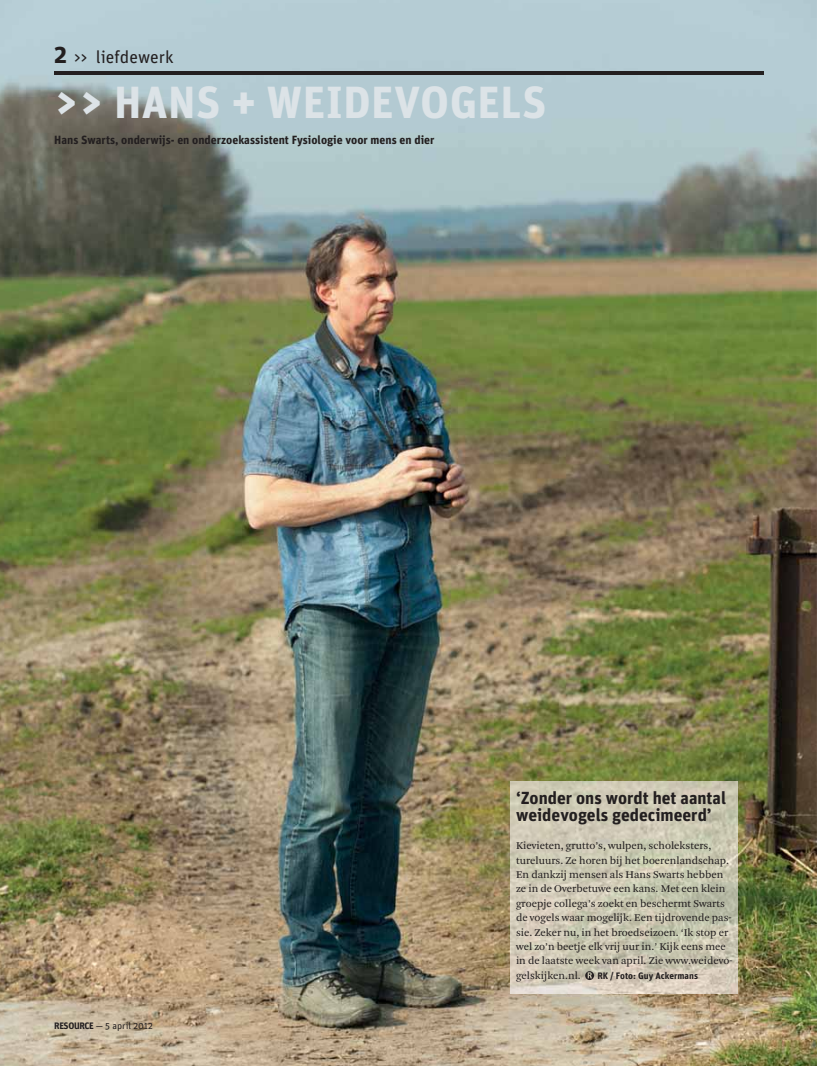
<style>
.page{position:relative;width:818px;height:1066px;background:#fff}
.page>*{position:absolute;margin:0;border:0;box-sizing:border-box;transform-origin:0 0}
.t1{font:700 45px "Unit OT";letter-spacing:.01em;color:#dce3e7}
.t2{font:700 17.5px/17.5px "Unit OT";color:#231f20}
.t3{font:17.5px "Unit OT";color:#231f20}
.t4{font:700 11.88px "Unit OT";color:#231f20}
.t5{font:10.88px/14.4px "Arnhem Blond";color:#231f20}
.t6{font:700 9.38px "Unit OT";color:#231f20}
.t7{font:9.38px "Unit OT";color:#231f20}
.s1{font-weight:700;font-size:25px}
.s2{font-weight:700}
</style>
<div class="page">
<img style="left:0;top:0;width:816px;height:1065px">
<hr style="left:54px;top:71px;width:709px;height:3px;background:#231f20">
<img style="left:510px;top:781px;width:227px;height:211px">
<svg style="left:584px;top:970px;width:9px;height:9px"></svg>
<h2 class="t3" style="left:54px;top:51px;width:121px"><span class="s1">2</span> &gt;&gt; liefdewerk</h2>
<h1 class="t1" style="left:54px;top:86px;width:493px">&gt;&gt; HANS + WEIDEVOGELS</h1>
<p class="t4" style="left:54px;top:136px;width:381px">Hans Swarts, onderwijs- en onderzoekassistent Fysiologie voor mens en dier</p>
<p class="t7" style="left:54px;top:1022px;width:100px"><span class="s2">RESOURCE</span> — 5 april 2012</p>
<h2 class="t2" style="left:515px;top:790px;width:211px">‘Zonder ons wordt het aantal weidevogels gedecimeerd’</h2>
<p class="t5" style="left:515px;top:839px;width:218px">Kievieten, grutto’s, wulpen, scholeksters, tureluurs. Ze horen bij het boerenlandschap.<br>En dankzij mensen als Hans Swarts hebben ze in de Overbetuwe een kans. Met een klein groepje collega’s zoekt en beschermt Swarts de vogels waar mogelijk. Een tijdrovende pas&shy;sie. Zeker nu, in het broedseizoen. ‘Ik stop er wel zo’n beetje elk vrij uur in.’ Kijk eens mee in de laatste week van april. Zie www.weidevo&shy;gelskijken.nl.</p>
<p class="t6" style="left:597px;top:971px;width:102px">RK / Foto: Guy Ackermans</p>
</div>
